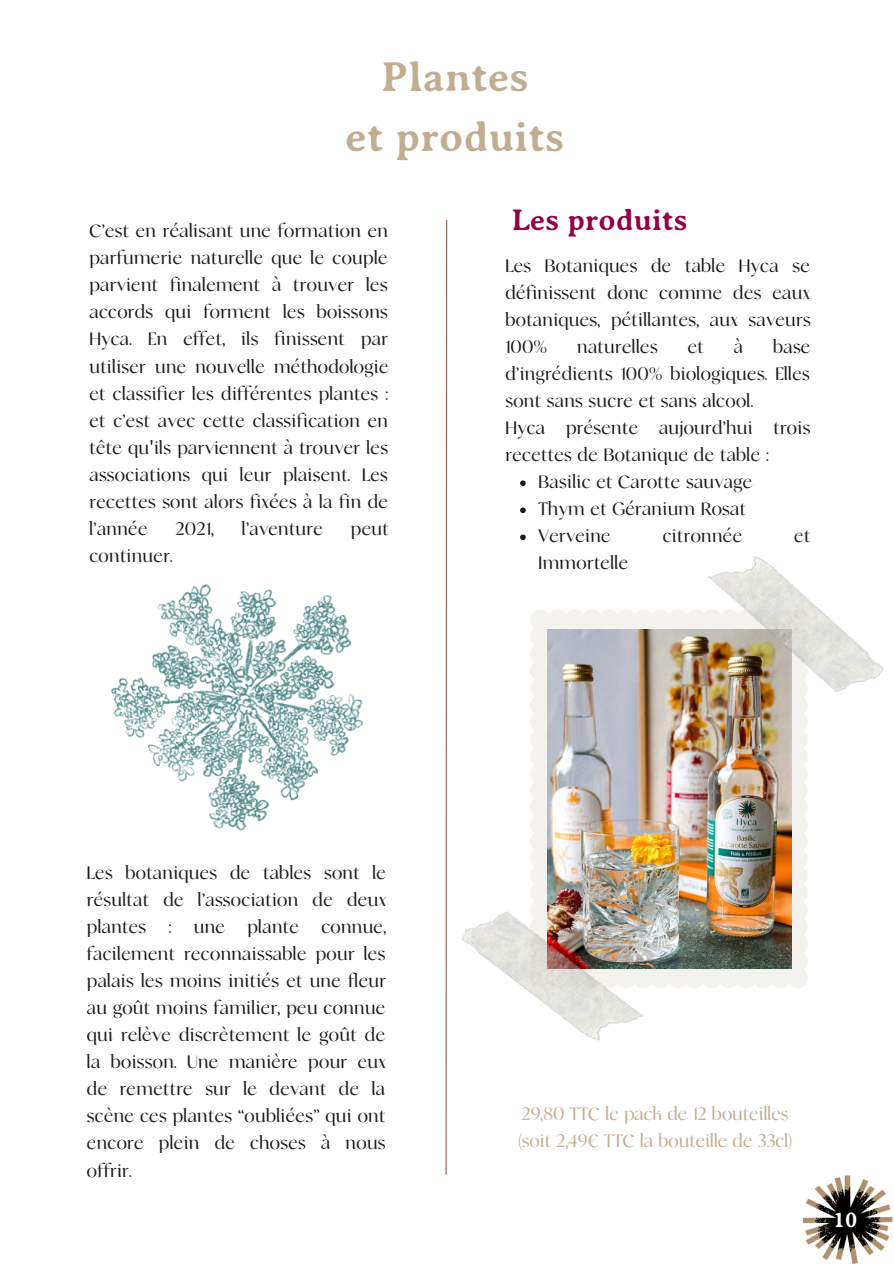
<style>
.page{position:relative;width:894px;height:1264px;background:#fff}
.page>*{position:absolute;margin:0;border:0;box-sizing:border-box;transform-origin:0 0}
.t1{font:700 42.9px/59.7px "Averia Serif";color:#c1ae92;text-align:center}
.t2{font:700 30.45px "Averia Serif";color:#960048}
.t3{font:700 22.2px "Averia Serif";color:#fff}
.t4{font:19.5px/27px "Analogue";letter-spacing:.015em;color:#1b1b1b;text-align:justify}
.t5{font:19.5px/27px "Analogue";color:#c1ae92}
.s1{font-family:"Noto Sans"}
</style>
<div class="page">
<svg style="left:445px;top:219px;width:2px;height:956px;background:#c0a99c"></svg>
<svg style="left:520px;top:480px;width:5px;height:6px"></svg>
<svg style="left:520px;top:507px;width:5px;height:6px"></svg>
<svg style="left:520px;top:534px;width:5px;height:6px"></svg>
<img style="left:111px;top:584px;width:251px;height:246px">
<svg style="left:530px;top:610px;width:278px;height:378px;background:#f2efeb"></svg>
<img style="left:547px;top:629px;width:244px;height:339px">
<img style="left:704px;top:556px;width:180px;height:166px">
<img style="left:462px;top:879px;width:184px;height:162px">
<img style="left:802px;top:1175px;width:91px;height:88px">
<h1 class="t1" style="left:345px;top:47px;width:220px">Plantes<br>et produits</h1>
<p class="t4" style="left:89px;top:218px;width:300px">C’est en réalisant une formation en parfumerie naturelle que le couple parvient finalement à trouver les accords qui forment les boissons Hyca. En effet, ils finissent par utiliser une nouvelle méthodologie et classifier les différentes plantes : et c’est avec cette classification en tête qu<span class="s1">'</span>ils parviennent à trouver les associations qui leur plaisent. Les recettes sont alors fixées à la fin de l’année</p>
<p class="t4" style="left:175px;top:515px;width:40px">2021,</p>
<p class="t4" style="left:242px;top:515px;width:83px">l’aventure</p>
<p class="t4" style="left:351px;top:515px;width:39px">peut</p>
<p class="t4" style="left:89px;top:542px;width:85px">continuer.</p>
<h2 class="t2" style="left:511px;top:203px;width:177px">Les produits</h2>
<p class="t4" style="left:505px;top:253px;width:307px">Les Botaniques de table Hyca se définissent donc comme des eaux botaniques, pétillantes, aux saveurs 100%</p>
<p class="t4" style="left:577px;top:334px;width:82px">naturelles</p>
<p class="t4" style="left:687px;top:334px;width:18px">et</p>
<p class="t4" style="left:733px;top:334px;width:11px">à</p>
<p class="t4" style="left:505px;top:334px;width:306px;text-align:left;text-indent:267px">base d’ingrédients 100% biologiques. Elles sont sans sucre et sans alcool.<br>Hyca présente aujourd’hui trois recettes de Botanique de table :</p>
<p class="t4" style="left:538px;top:469px;width:215px;text-align:left">Basilic et Carotte sauvage<br>Thym et Géranium Rosat<br>Verveine</p>
<p class="t4" style="left:662px;top:523px;width:81px">citronnée</p>
<p class="t4" style="left:794px;top:523px;width:18px">et</p>
<p class="t4" style="left:538px;top:550px;width:91px">Immortelle</p>
<p class="t4" style="left:87px;top:860px;width:301px">Les botaniques de tables sont le résultat de l’association de deux plantes : une plante connue, facilement reconnaissable pour les palais les moins initiés et une fleur au goût moins familier, peu connue qui relève discrètement le goût de la boisson. Une manière pour eux de remettre sur le devant de la scène ces plantes “oubliées” qui ont encore plein de choses à nous offrir.</p>
<p class="t5" style="left:518px;top:1101px;width:275px">29,80 TTC le pack de 12 bouteilles (soit 2,49€ TTC la bouteille de 33cl)</p>
<p class="t3" style="left:833px;top:1207px;width:26px">10</p>
</div>
